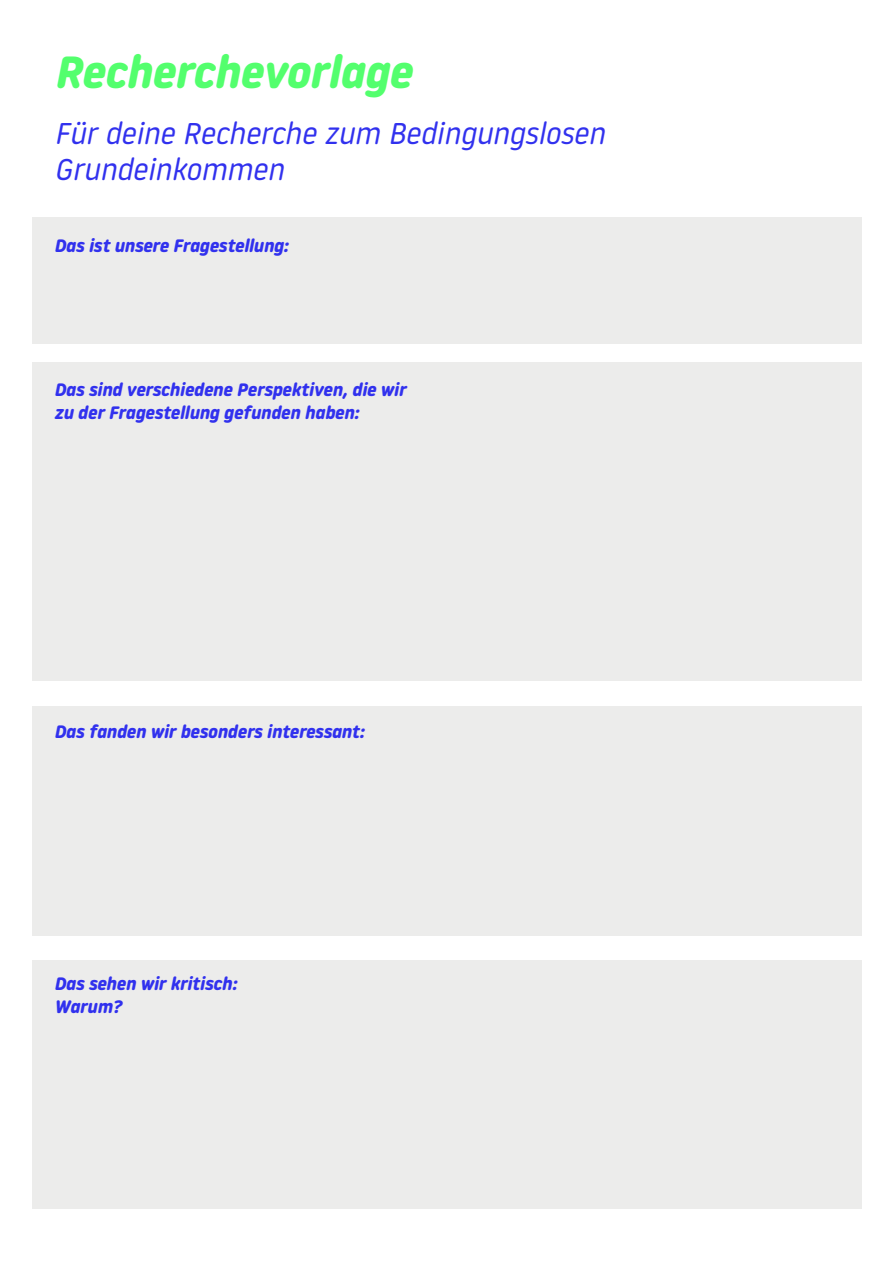
<style>
.page{position:relative;width:893px;height:1263px;background:#fff}
.page>*{position:absolute;margin:0;border:0;box-sizing:border-box;transform-origin:0 0}
.t1{font:italic 700 45px "Noway Round";color:#53ff6d}
.t2{font:italic 30px/36px "Noway Round";color:#3131ee}
.t3{font:italic 700 18px/22.5px "Noway Round";color:#3131ee}
</style>
<div class="page">
<div style="left:32px;top:217px;width:829px;height:127px;background:#ececeb"></div>
<div style="left:32px;top:362px;width:829px;height:319px;background:#ececeb"></div>
<div style="left:32px;top:706px;width:829px;height:229px;background:#ececeb"></div>
<div style="left:32px;top:960px;width:829px;height:249px;background:#ececeb"></div>
<h1 class="t1" style="left:54px;top:46px;width:359px">Recherchevorlage</h1>
<h2 class="t2" style="left:54px;top:114px;width:552px">Für deine Recherche zum Bedingungslosen<br>Grundeinkommen</h2>
<p class="t3" style="left:54px;top:235px;width:236px">Das ist unsere Fragestellung:</p>
<p class="t3" style="left:54px;top:379px;width:353px">Das sind verschiedene Perspektiven, die wir zu der Fragestellung gefunden haben:</p>
<p class="t3" style="left:54px;top:721px;width:312px">Das fanden wir besonders interessant:</p>
<p class="t3" style="left:54px;top:973px;width:184px">Das sehen wir kritisch:<br>Warum?</p>
</div>
